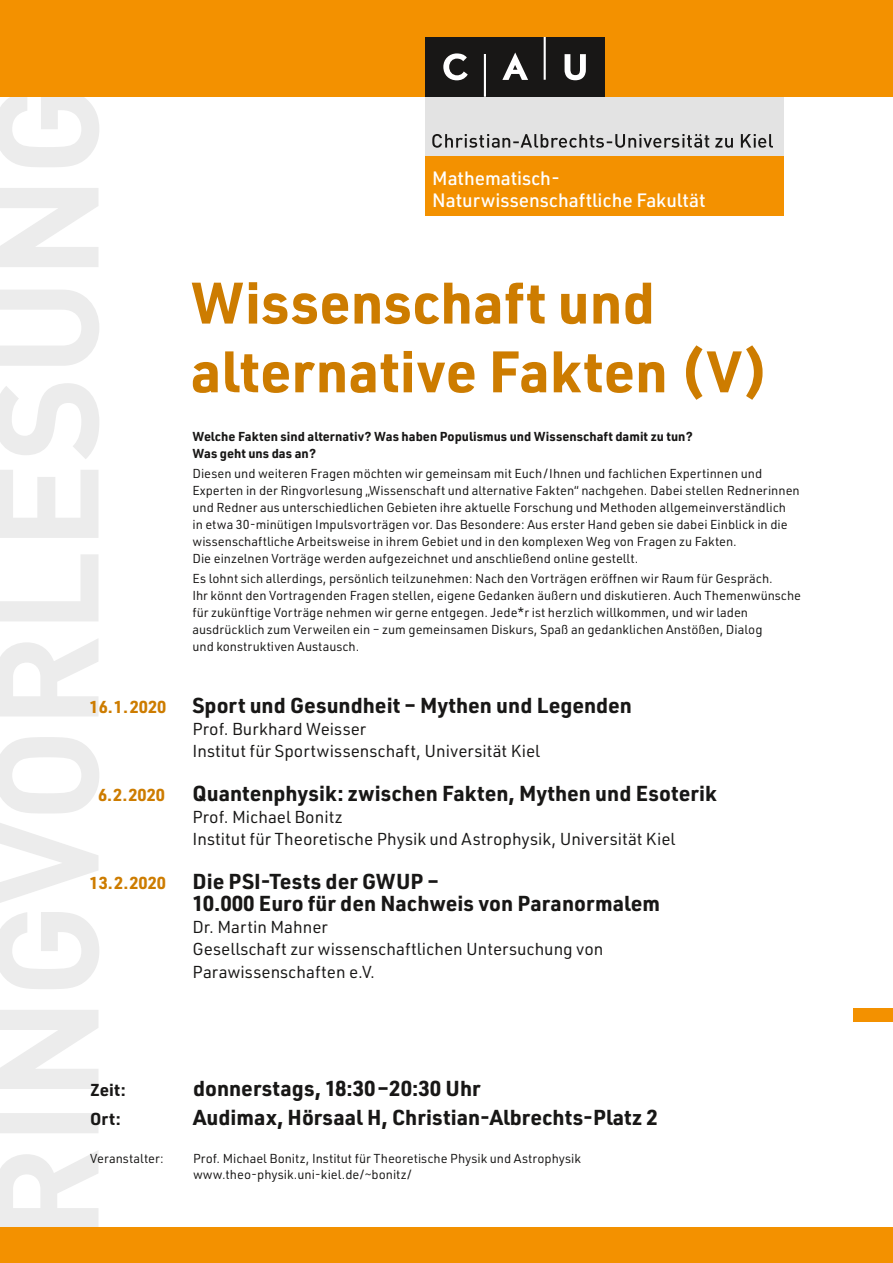
<style>
.page{position:relative;width:893px;height:1263px;background:#fff}
.page>*{position:absolute;margin:0;border:0;box-sizing:border-box;transform-origin:0 0}
.t1{font:700 57.3px/68.7px "URWDIN";color:#cd7c00}
.t2{font:700 21.15px/22.2px "URWDIN";color:#181716}
.t3{font:500 19.05px/22.6px "URWDIN";letter-spacing:-.005em;color:#fff}
.t4{font:16.95px/22.2px "URWDIN";color:#181716}
.t5{font:700 16.95px "URWDIN";color:#181716}
.t6{font:700 16.95px "URWDIN";color:#cd7c00}
.t7{font:12.75px/17px "URWDIN";color:#181716}
.t8{font:700 12.75px/17px "URWDIN";color:#181716}
.s1{font-size:16.95px;color:#cd7c00}
</style>
<div class="page">
<svg style="left:0;top:97px;width:99px;height:1130px"></svg>
<div style="left:0;top:0;width:893px;height:97px;background:#f39100"></div>
<div style="left:0;top:1227px;width:893px;height:36px;background:#f39100"></div>
<div style="left:425px;top:97px;width:359px;height:59px;background:#e3e3e3"></div>
<svg style="left:432px;top:134px;width:341px;height:14px"></svg>
<div style="left:425px;top:37px;width:179px;height:60px;background:#181716"></div>
<svg style="left:443px;top:53px;width:25px;height:27px"></svg>
<svg style="left:502px;top:53px;width:26px;height:27px"></svg>
<svg style="left:565px;top:54px;width:21px;height:26px"></svg>
<hr style="left:484px;top:54px;width:2px;height:43px;background:#fff">
<hr style="left:544px;top:37px;width:2px;height:43px;background:#fff">
<div style="left:425px;top:156px;width:359px;height:60px;background:#f39100"></div>
<div style="left:854px;top:1008px;width:39px;height:13px;background:#f39100"></div>
<h3 class="t3" style="left:432px;top:166px;width:275px">Mathematisch-<br>Naturwissenschaftliche Fakultät</h3>
<h1 class="t1" style="left:191px;top:266px;width:580px">Wissenschaft und alternative Fakten (V)</h1>
<p class="t8" style="left:192px;top:428px;width:502px">Welche Fakten sind alternativ? Was haben Populismus und Wissenschaft damit zu tun?<br>Was geht uns das an?</p>
<p class="t7" style="left:192px;top:465px;width:609px">Diesen und weiteren Fragen möchten wir gemeinsam mit Euch/Ihnen und fachlichen Expertinnen und Experten in der Ringvorlesung „Wissenschaft und alternative Fakten“ nachgehen. Dabei stellen Rednerinnen und Redner aus unterschiedlichen Gebieten ihre aktuelle Forschung und Methoden allgemeinverständlich<br>in etwa 30-minütigen Impulsvorträgen vor. Das Besondere: Aus erster Hand geben sie dabei Einblick in die wissenschaftliche Arbeitsweise in ihrem Gebiet und in den komplexen Weg von Fragen zu Fakten.<br>Die einzelnen Vorträge werden aufgezeichnet und anschließend online gestellt.</p>
<p class="t7" style="left:192px;top:570px;width:610px">Es lohnt sich allerdings, persönlich teilzunehmen: Nach den Vorträgen eröffnen wir Raum für Gespräch.<br>Ihr könnt den Vortragenden Fragen stellen, eigene Gedanken äußern und diskutieren. Auch Themenwünsche für zukünftige Vorträge nehmen wir gerne entgegen. Jede*r ist herzlich willkommen, und wir laden ausdrücklich zum Verweilen ein – zum gemeinsamen Diskurs, Spaß an gedanklichen Anstößen, Dialog<br>und konstruktiven Austausch.</p>
<h2 class="t2" style="left:90px;top:693px;width:544px"><span class="s1">16.1.2020</span> Sport und Gesundheit – Mythen und Legenden</h2>
<h3 class="t4" style="left:192px;top:717px;width:349px">Prof. Burkhard Weisser<br>Institut für Sportwissenschaft, Universität Kiel</h3>
<h3 class="t6" style="left:98px;top:783px;width:69px">6.2.2020</h3>
<h2 class="t2" style="left:192px;top:781px;width:526px">Quantenphysik: zwischen Fakten, Mythen und Esoterik</h2>
<h3 class="t4" style="left:192px;top:805px;width:484px">Prof. Michael Bonitz<br>Institut für Theoretische Physik und Astrophysik, Universität Kiel</h3>
<h2 class="t2" style="left:192px;top:869px;width:469px;text-indent:-103px"><span class="s1">13.2.2020</span> Die PSI-Tests der GWUP –<br>10.000 Euro für den Nachweis von Paranormalem</h2>
<h3 class="t4" style="left:192px;top:915px;width:412px">Dr. Martin Mahner<br>Gesellschaft zur wissenschaftlichen Untersuchung von<br>Parawissenschaften e.V.</h3>
<h3 class="t5" style="left:90px;top:1078px;width:37px">Zeit:</h3>
<h2 class="t2" style="left:193px;top:1076px;width:289px">donnerstags, 18:30–20:30 Uhr</h2>
<h3 class="t5" style="left:90px;top:1107px;width:32px">Ort:</h3>
<h2 class="t2" style="left:193px;top:1106px;width:466px">Audimax, Hörsaal H, Christian-Albrechts-Platz 2</h2>
<p class="t7" style="left:90px;top:1149px;width:75px">Veranstalter:</p>
<p class="t7" style="left:193px;top:1149px;width:389px">Prof. Michael Bonitz, Institut für Theoretische Physik und Astrophysik www.theo-physik.uni-kiel.de/~bonitz/</p>
</div>
